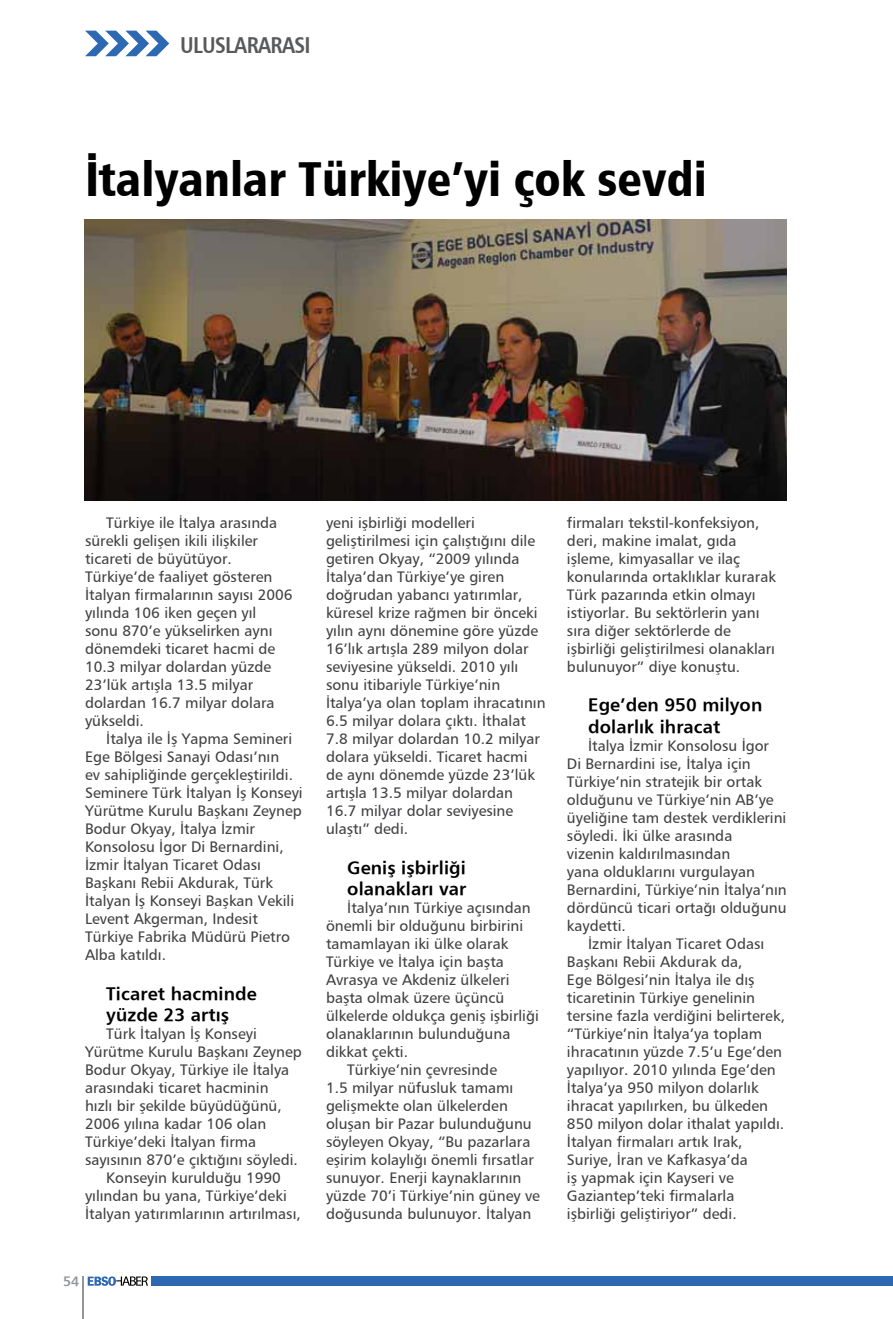
<style>
.page{position:relative;width:893px;height:1319px;background:#fff}
.page>*{position:absolute;margin:0;border:0;box-sizing:border-box;transform-origin:0 0}
.t1{font:900 condensed 48px "Frutiger";color:#000}
.t2{font:700 condensed 22.5px "Frutiger";letter-spacing:-.03em;color:#58595b}
.t3{font:700 18px/21.6px "Frutiger";letter-spacing:.005em;color:#000}
.t4{font:15px/18px "Frutiger Roman";color:#414042}
.t5{font:700 13.5px "Frutiger";color:#939598}
</style>
<div class="page">
<svg style="left:88px;top:1276px;width:60px;height:9px"></svg>
<div style="left:151px;top:1276px;width:742px;height:9px;background:#2d68b2"></div>
<hr style="left:83px;top:1276px;width:1px;height:42px;background:#939598">
<svg style="left:85px;top:31px;width:84px;height:25px"></svg>
<img style="left:85px;top:219px;width:702px;height:281px">
<h2 class="t2" style="left:180px;top:31px;width:132px">ULUSLARARASI</h2>
<h1 class="t1" style="left:85px;top:149px;width:623px">İtalyanlar Türkiye’yi çok sevdi</h1>
<p class="t4" style="left:85px;top:513px;width:209px;text-indent:21px">Türkiye ile İtalya arasında sürekli gelişen ikili ilişkiler ticareti de büyütüyor.<br>Türkiye’de faaliyet gösteren<br>İtalyan firmalarının sayısı 2006 yılında 106 iken geçen yıl sonu 870’e yükselirken aynı dönemdeki ticaret hacmi de<br>10.3 milyar dolardan yüzde<br>23’lük artışla 13.5 milyar dolardan 16.7 milyar dolara yükseldi.</p>
<p class="t4" style="left:85px;top:729px;width:219px;text-indent:21px">İtalya ile İş Yapma Semineri<br>Ege Bölgesi Sanayi Odası’nın<br>ev sahipliğinde gerçekleştirildi.<br>Seminere Türk İtalyan İş Konseyi<br>Yürütme Kurulu Başkanı Zeynep<br>Bodur Okyay, İtalya İzmir<br>Konsolosu İgor Di Bernardini,<br>İzmir İtalyan Ticaret Odası<br>Başkanı Rebii Akdurak, Türk<br>İtalyan İş Konseyi Başkan Vekili<br>Levent Akgerman, Indesit<br>Türkiye Fabrika Müdürü Pietro<br>Alba katıldı.</p>
<p class="t3" style="left:106px;top:982px;width:152px">Ticaret hacminde yüzde 23 artış</p>
<p class="t4" style="left:106px;top:1024px;width:152px">Türk İtalyan İş Konseyi</p>
<p class="t4" style="left:85px;top:1042px;width:218px">Yürütme Kurulu Başkanı Zeynep</p>
<p class="t4" style="left:85px;top:1060px;width:206px">Bodur Okyay, Türkiye ile İtalya</p>
<p class="t4" style="left:85px;top:1078px;width:185px">arasındaki ticaret hacminin</p>
<p class="t4" style="left:85px;top:1096px;width:198px">hızlı bir şekilde büyüdüğünü,</p>
<p class="t4" style="left:85px;top:1114px;width:183px">2006 yılına kadar 106 olan</p>
<p class="t4" style="left:85px;top:1132px;width:173px">Türkiye’deki İtalyan firma</p>
<p class="t4" style="left:85px;top:1150px;width:214px">sayısının 870’e çıktığını söyledi.</p>
<p class="t4" style="left:106px;top:1168px;width:176px">Konseyin kurulduğu 1990</p>
<p class="t4" style="left:85px;top:1186px;width:203px">yılından bu yana, Türkiye’deki</p>
<p class="t4" style="left:85px;top:1204px;width:217px">İtalyan yatırımlarının artırılması,</p>
<p class="t5" style="left:63px;top:1272px;width:18px">54</p>
<p class="t4" style="left:326px;top:513px;width:221px">yeni işbirliği modelleri geliştirilmesi için çalıştığını dile getiren Okyay, “2009 yılında<br>İtalya’dan Türkiye’ye giren doğrudan yabancı yatırımlar, küresel krize rağmen bir önceki yılın aynı dönemine göre yüzde<br>16’lık artışla 289 milyon dolar seviyesine yükseldi. 2010 yılı sonu itibariyle Türkiye’nin<br>İtalya’ya olan toplam ihracatının<br>6.5 milyar dolara çıktı. İthalat<br>7.8 milyar dolardan 10.2 milyar dolara yükseldi. Ticaret hacmi de aynı dönemde yüzde 23’lük artışla 13.5 milyar dolardan<br>16.7 milyar dolar seviyesine ulaştı” dedi.</p>
<p class="t3" style="left:347px;top:856px;width:121px">Geniş işbirliği olanakları var</p>
<p class="t4" style="left:347px;top:898px;width:185px">İtalya’nın Türkiye açısından</p>
<p class="t4" style="left:326px;top:916px;width:199px">önemli bir olduğunu birbirini</p>
<p class="t4" style="left:326px;top:934px;width:184px">tamamlayan iki ülke olarak</p>
<p class="t4" style="left:326px;top:952px;width:179px">Türkiye ve İtalya için başta</p>
<p class="t4" style="left:326px;top:970px;width:185px">Avrasya ve Akdeniz ülkeleri</p>
<p class="t4" style="left:326px;top:988px;width:180px">başta olmak üzere üçüncü</p>
<p class="t4" style="left:326px;top:1006px;width:214px">ülkelerde oldukça geniş işbirliği</p>
<p class="t4" style="left:326px;top:1024px;width:186px">olanaklarının bulunduğuna</p>
<p class="t4" style="left:326px;top:1042px;width:84px">dikkat çekti.</p>
<p class="t4" style="left:347px;top:1060px;width:151px">Türkiye’nin çevresinde</p>
<p class="t4" style="left:326px;top:1078px;width:189px">1.5 milyar nüfusluk tamamı</p>
<p class="t4" style="left:326px;top:1096px;width:183px">gelişmekte olan ülkelerden</p>
<p class="t4" style="left:326px;top:1114px;width:207px">oluşan bir Pazar bulunduğunu</p>
<p class="t4" style="left:326px;top:1132px;width:206px">söyleyen Okyay, “Bu pazarlara</p>
<p class="t4" style="left:326px;top:1150px;width:209px">eşirim kolaylığı önemli fırsatlar</p>
<p class="t4" style="left:326px;top:1168px;width:197px">sunuyor. Enerji kaynaklarının</p>
<p class="t4" style="left:326px;top:1186px;width:216px">yüzde 70’i Türkiye’nin güney ve</p>
<p class="t4" style="left:326px;top:1204px;width:207px">doğusunda bulunuyor. İtalyan</p>
<p class="t4" style="left:567px;top:513px;width:210px">firmaları tekstil-konfeksiyon, deri, makine imalat, gıda işleme, kimyasallar ve ilaç konularında ortaklıklar kurarak<br>Türk pazarında etkin olmayı istiyorlar. Bu sektörlerin yanı sıra diğer sektörlerde de işbirliği geliştirilmesi olanakları bulunuyor” diye konuştu.</p>
<p class="t3" style="left:588px;top:694px;width:176px">Ege’den 950 milyon dolarlık ihracat</p>
<p class="t4" style="left:567px;top:736px;width:221px;text-indent:21px">İtalya İzmir Konsolosu İgor<br>Di Bernardini ise, İtalya için<br>Türkiye’nin stratejik bir ortak olduğunu ve Türkiye’nin AB’ye üyeliğine tam destek verdiklerini söyledi. İki ülke arasında<br>vizenin kaldırılmasından<br>yana olduklarını vurgulayan<br>Bernardini, Türkiye’nin İtalya’nın dördüncü ticari ortağı olduğunu kaydetti.</p>
<p class="t4" style="left:567px;top:934px;width:220px;text-indent:21px">İzmir İtalyan Ticaret Odası<br>Başkanı Rebii Akdurak da,<br>Ege Bölgesi’nin İtalya ile dış ticaretinin Türkiye genelinin tersine fazla verdiğini belirterek, “Türkiye’nin İtalya’ya toplam ihracatının yüzde 7.5’u Ege’den yapılıyor. 2010 yılında Ege’den<br>İtalya’ya 950 milyon dolarlık ihracat yapılırken, bu ülkeden<br>850 milyon dolar ithalat yapıldı.<br>İtalyan firmaları artık Irak,<br>Suriye, İran ve Kafkasya’da<br>iş yapmak için Kayseri ve<br>Gaziantep’teki firmalarla işbirliği geliştiriyor” dedi.</p>
</div>
